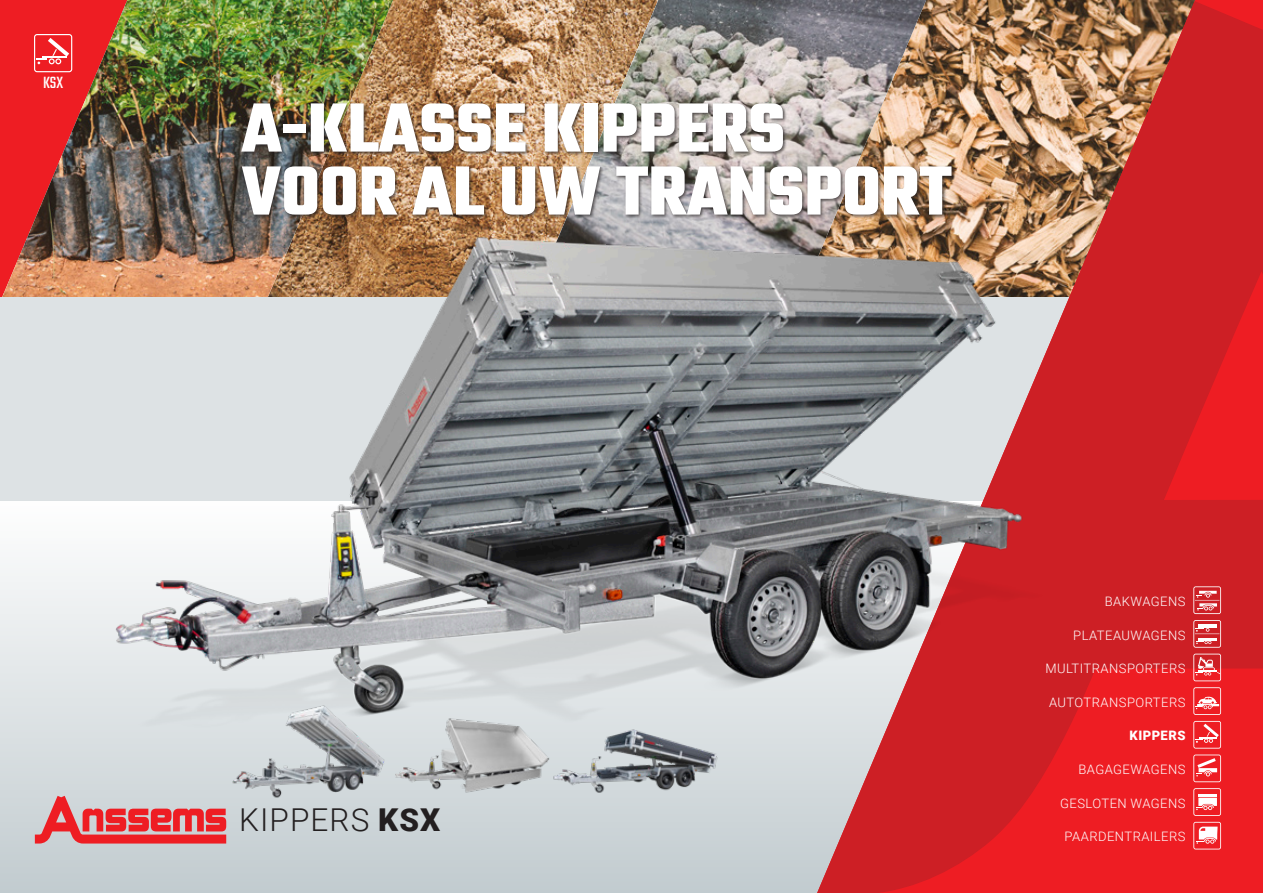
<style>
.page{position:relative;width:1263px;height:893px;background:#fff}
.page>*{position:absolute;margin:0;border:0;box-sizing:border-box;transform-origin:0 0}
.t1{font:700 75px "Teko";color:#fff}
.t2{font:300 31.5px "Roboto";letter-spacing:.035em;color:#231f20}
.t3{font:18px "Teko";color:#fff}
.t4{font:300 13.05px "Roboto";letter-spacing:.035em;color:#fff}
.t5{font:900 13.05px "Roboto";letter-spacing:.035em;color:#fff}
.s1{font-weight:900}
</style>
<div class="page">
<img style="left:393px;top:0;width:140px;height:225px">
<img style="left:2px;top:0;width:391px;height:298px">
<img style="left:533px;top:0;width:284px;height:225px">
<div style="left:0;top:298px;width:1263px;height:203px;background:#dde2e4"></div>
<div style="left:0;top:501px;width:1263px;height:392px;background:linear-gradient(to bottom,#fefefe,#c2cbcf)"></div>
<svg style="left:817px;top:1px;width:446px;height:892px;background:#cd3c39"></svg>
<svg style="left:1193px;top:586px;width:28px;height:28px"></svg>
<svg style="left:1193px;top:620px;width:28px;height:28px"></svg>
<svg style="left:1193px;top:654px;width:28px;height:27px"></svg>
<svg style="left:1193px;top:687px;width:28px;height:28px"></svg>
<svg style="left:1193px;top:721px;width:28px;height:28px"></svg>
<svg style="left:1193px;top:755px;width:28px;height:27px"></svg>
<svg style="left:1193px;top:788px;width:28px;height:28px"></svg>
<svg style="left:1193px;top:822px;width:28px;height:27px"></svg>
<div style="left:240px;top:102px;width:716px;height:116px;background:#231f20;opacity:.7"></div>
<svg style="left:35px;top:796px;width:191px;height:47px;background:#de767a"></svg>
<img style="left:86px;top:225px;width:987px;height:529px">
<svg style="left:34px;top:34px;width:38px;height:38px"></svg>
<img style="left:226px;top:703px;width:164px;height:101px">
<img style="left:391px;top:714px;width:159px;height:81px">
<img style="left:550px;top:724px;width:171px;height:83px">
<p class="t3" style="left:43px;top:73px;width:22px">KSX</p>
<p class="t1" style="left:241px;top:80px;width:545px">A-KLASSE KIPPERS</p>
<p class="t1" style="left:241px;top:143px;width:712px">VOOR AL UW TRANSPORT</p>
<p class="t2" style="left:239px;top:798px;width:203px">KIPPERS <span class="s1">KSX</span></p>
<p class="t4" style="left:1105px;top:592px;width:82px">BAKWAGENS</p>
<p class="t4" style="left:1073px;top:626px;width:114px">PLATEAUWAGENS</p>
<p class="t4" style="left:1045px;top:659px;width:142px">MULTITRANSPORTERS</p>
<p class="t4" style="left:1049px;top:693px;width:138px">AUTOTRANSPORTERS</p>
<p class="t5" style="left:1129px;top:727px;width:57px">KIPPERS</p>
<p class="t4" style="left:1078px;top:760px;width:108px">BAGAGEWAGENS</p>
<p class="t4" style="left:1060px;top:794px;width:127px">GESLOTEN WAGENS</p>
<p class="t4" style="left:1064px;top:827px;width:122px">PAARDENTRAILERS</p>
</div>
